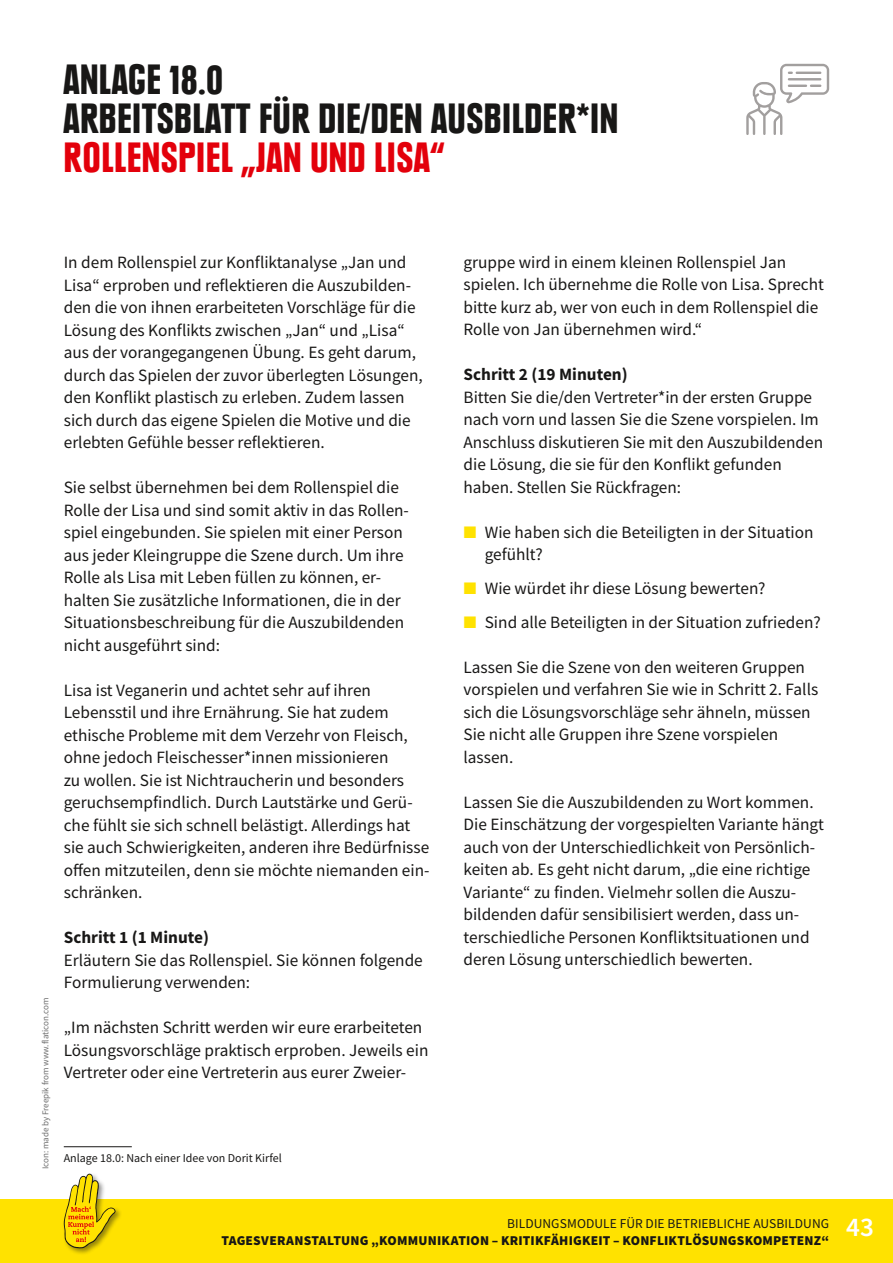
<style>
.page{position:relative;width:893px;height:1263px;background:#fff}
.page>*{position:absolute;margin:0;border:0;box-sizing:border-box;transform-origin:0 0}
.t1{font:900 condensed 42px/39px "Plak LT";letter-spacing:.025em;color:#181716}
.t2{font:900 condensed 42px "Plak LT";letter-spacing:.025em;color:#e3000b}
.t3{font:600 27px "Source Sans Pro";color:#fff}
.t4{font:17.25px/22.5px "Source Sans Pro";color:#181716}
.t5{font:700 17.25px "Source Sans Pro";color:#181716}
.t6{font:900 13.5px "Source Sans Pro";letter-spacing:.015em;color:#181716}
.t7{font:13.5px "Source Sans Pro";letter-spacing:.005em;color:#181716}
.t8{font:12px "Source Sans Pro";color:#181716}
.t9{font:9px "Source Sans Pro";color:#6e6e6e}
</style>
<div class="page">
<div style="left:0;top:1199px;width:893px;height:64px;background:#ffe200"></div>
<div style="left:62px;top:1172px;width:61px;height:84px;background:#181716;opacity:.45"></div>
<svg style="left:64px;top:1174px;width:52px;height:74px"></svg>
<svg style="left:746px;top:64px;width:83px;height:71px"></svg>
<hr style="left:64px;top:1146px;width:68px;height:1px;background:#181716">
<h1 class="t1" style="left:64px;top:60px;width:556px">ANLAGE 18.0<br>ARBEITSBLATT FÜR DIE/DEN AUSBILDER*IN</h1>
<h1 class="t2" style="left:64px;top:132px;width:382px">ROLLENSPIEL „JAN UND LISA“</h1>
<p class="t9" style="left:40px;top:1169px;width:173px;rotate:-90deg">Icon: made by Freepik from www.flaticon.com</p>
<p class="t4" style="left:64px;top:251px;width:361px">In dem Rollenspiel zur Konfliktanalyse „Jan und Lisa“ erproben und reflektieren die Auszubilden&shy;den die von ihnen erarbeiteten Vorschläge für die Lösung des Konflikts zwischen „Jan“ und „Lisa“ aus der vorangegangenen Übung. Es geht darum, durch das Spielen der zuvor überlegten Lösungen, den Konflikt plastisch zu erleben. Zudem lassen sich durch das eigene Spielen die Motive und die erlebten Gefühle besser reflektieren.</p>
<p class="t4" style="left:64px;top:476px;width:347px">Sie selbst übernehmen bei dem Rollenspiel die Rolle der Lisa und sind somit aktiv in das Rollen&shy;spiel eingebunden. Sie spielen mit einer Person aus jeder Kleingruppe die Szene durch. Um ihre Rolle als Lisa mit Leben füllen zu können, er&shy;halten Sie zusätzliche Informationen, die in der Situationsbeschreibung für die Auszubildenden nicht ausgeführt sind:</p>
<p class="t4" style="left:64px;top:678px;width:367px">Lisa ist Veganerin und achtet sehr auf ihren Lebensstil und ihre Ernährung. Sie hat zudem ethische Probleme mit dem Verzehr von Fleisch, ohne jedoch Fleischesser*innen missionieren<br>zu wollen. Sie ist Nichtraucherin und besonders geruchsempfindlich. Durch Lautstärke und Gerü&shy;che fühlt sie sich schnell belästigt. Allerdings hat sie auch Schwierigkeiten, anderen ihre Bedürfnisse offen mitzuteilen, denn sie möchte niemanden ein&shy;schränken.</p>
<p class="t5" style="left:64px;top:926px;width:147px">Schritt 1 (1 Minute)</p>
<p class="t4" style="left:64px;top:948px;width:361px">Erläutern Sie das Rollenspiel. Sie können folgende<br>Formulierung verwenden:</p>
<p class="t4" style="left:64px;top:1016px;width:366px">„Im nächsten Schritt werden wir eure erarbeiteten<br>Lösungsvorschläge praktisch erproben. Jeweils ein<br>Vertreter oder eine Vertreterin aus eurer Zweier-</p>
<p class="t8" style="left:64px;top:1150px;width:219px">Anlage 18.0: Nach einer Idee von Dorit Kirfel</p>
<p class="t4" style="left:463px;top:251px;width:362px">gruppe wird in einem kleinen Rollenspiel Jan spielen. Ich übernehme die Rolle von Lisa. Sprecht bitte kurz ab, wer von euch in dem Rollenspiel die Rolle von Jan übernehmen wird.“</p>
<p class="t5" style="left:463px;top:363px;width:166px">Schritt 2 (19 Minuten)</p>
<p class="t4" style="left:463px;top:386px;width:361px">Bitten Sie die/den Vertreter*in der ersten Gruppe nach vorn und lassen Sie die Szene vorspielen. Im Anschluss diskutieren Sie mit den Auszubildenden die Lösung, die sie für den Konflikt gefunden haben. Stellen Sie Rückfragen:</p>
<p class="t4" style="left:485px;top:521px;width:330px">Wie haben sich die Beteiligten in der Situation gefühlt?</p>
<p class="t4" style="left:485px;top:571px;width:337px;line-height:33.6px">Wie würdet ihr diese Lösung bewerten?<br>Sind alle Beteiligten in der Situation zufrieden?</p>
<p class="t4" style="left:463px;top:655px;width:356px">Lassen Sie die Szene von den weiteren Gruppen vorspielen und verfahren Sie wie in Schritt 2. Falls sich die Lösungsvorschläge sehr ähneln, müssen Sie nicht alle Gruppen ihre Szene vorspielen lassen.</p>
<p class="t4" style="left:463px;top:791px;width:362px">Lassen Sie die Auszubildenden zu Wort kommen.<br>Die Einschätzung der vorgespielten Variante hängt auch von der Unterschiedlichkeit von Persönlich&shy;keiten ab. Es geht nicht darum, „die eine richtige Variante“ zu finden. Vielmehr sollen die Auszu&shy;bildenden dafür sensibilisiert werden, dass un&shy;terschiedliche Personen Konfliktsituationen und deren Lösung unterschiedlich bewerten.</p>
<p class="t7" style="left:507px;top:1215px;width:324px">Bi ldungsmodule für di e betri ebliche Ausbi ldung</p>
<p class="t6" style="left:221px;top:1231px;width:609px">TAGESVERANSTALTUNG „KOMMUNIKATION – KRITIKFÄHIGKEIT – KONFLIKTLÖSUNGSKOMPETENZ“</p>
<h2 class="t3" style="left:846px;top:1210px;width:29px">43</h2>
</div>
